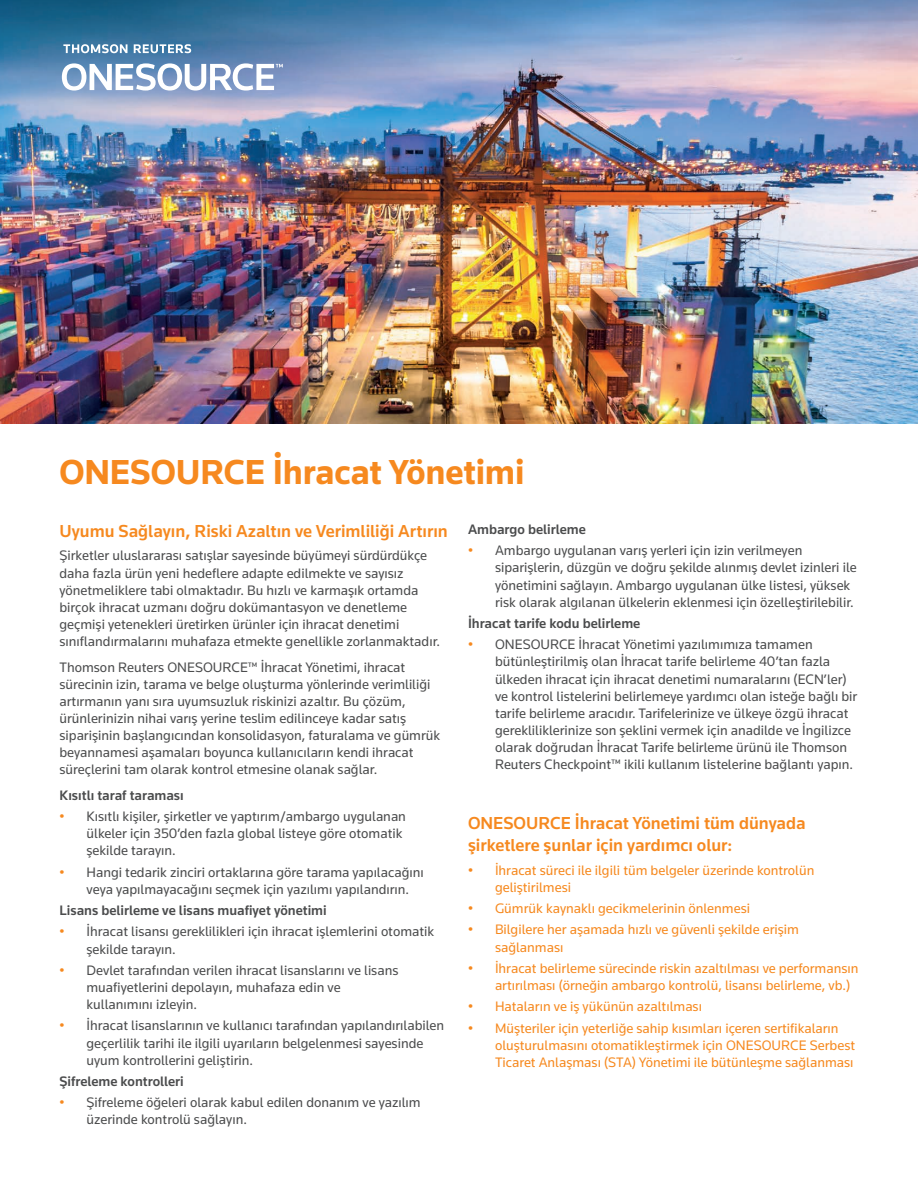
<style>
.page{position:relative;width:918px;height:1188px;background:#fff}
.page>*{position:absolute;margin:0;border:0;box-sizing:border-box;transform-origin:0 0}
.t1{font:700 36px "Knowledge";letter-spacing:-.005em;color:#f6891f}
.t2{font:500 18px/22.5px "Knowledge";color:#f6891f}
.t3{font:14.25px/17.1px "Knowledge";color:#4b4c4d}
.t4{font:14.25px/17.1px "Knowledge";color:#f6891f}
.t5{font:500 14.25px "Knowledge";color:#4b4c4d}
.s1{color:#f6891f}
</style>
<div class="page">
<img style="left:493px;top:0;width:425px;height:423px">
<img style="left:0;top:0;width:493px;height:423px">
<svg style="left:62px;top:44px;width:221px;height:47px"></svg>
<h1 class="t1" style="left:60px;top:450px;width:466px">ONESOURCE İhracat Yönetimi</h1>
<p class="t2" style="left:60px;top:519px;width:390px">Uyumu Sağlayın, Riski Azaltın ve Verimliliği Artırın</p>
<p class="t3" style="left:60px;top:547px;width:382px">Şirketler uluslararası satışlar sayesinde büyümeyi sürdürdükçe daha fazla ürün yeni hedeflere adapte edilmekte ve sayısız yönetmeliklere tabi olmaktadır. Bu hızlı ve karmaşık ortamda birçok ihracat uzmanı doğru dokümantasyon ve denetleme geçmişi yetenekleri üretirken ürünler için ihracat denetimi sınıflandırmalarını muhafaza etmekte genellikle zorlanmaktadır.</p>
<p class="t3" style="left:60px;top:658px;width:382px">Thomson Reuters ONESOURCE™ İhracat Yönetimi, ihracat sürecinin izin, tarama ve belge oluşturma yönlerinde verimliliği artırmanın yanı sıra uyumsuzluk riskinizi azaltır. Bu çözüm, ürünlerinizin nihai varış yerine teslim edilinceye kadar satış siparişinin başlangıcından konsolidasyon, faturalama ve gümrük beyannamesi aşamaları boyunca kullanıcıların kendi ihracat süreçlerini tam olarak kontrol etmesine olanak sağlar.</p>
<p class="t5" style="left:60px;top:786px;width:126px">Kısıtlı taraf taraması</p>
<p class="t3" style="left:87px;top:808px;width:321px;text-indent:-27px"><span class="s1">•</span> Kısıtlı kişiler, şirketler ve yaptırım/ambargo uygulanan ülkeler için 350’den fazla global listeye göre otomatik şekilde tarayın.</p>
<p class="t3" style="left:87px;top:863px;width:339px;text-indent:-27px"><span class="s1">•</span> Hangi tedarik zinciri ortaklarına göre tarama yapılacağını veya yapılmayacağını seçmek için yazılımı yapılandırın.</p>
<p class="t5" style="left:60px;top:902px;width:269px">Lisans belirleme ve lisans muafiyet yönetimi</p>
<p class="t3" style="left:87px;top:923px;width:349px;text-indent:-27px"><span class="s1">•</span> İhracat lisansı gereklilikleri için ihracat işlemlerini otomatik şekilde tarayın.</p>
<p class="t3" style="left:87px;top:961px;width:313px;text-indent:-27px"><span class="s1">•</span> Devlet tarafından verilen ihracat lisanslarını ve lisans muafiyetlerini depolayın, muhafaza edin ve kullanımını izleyin.</p>
<p class="t3" style="left:87px;top:1017px;width:359px;text-indent:-27px"><span class="s1">•</span> İhracat lisanslarının ve kullanıcı tarafından yapılandırılabilen geçerlilik tarihi ile ilgili uyarıların belgelenmesi sayesinde uyum kontrollerini geliştirin.</p>
<p class="t5" style="left:60px;top:1072px;width:126px">Şifreleme kontrolleri</p>
<p class="t3" style="left:87px;top:1094px;width:336px;text-indent:-27px"><span class="s1">•</span> Şifreleme öğeleri olarak kabul edilen donanım ve yazılım üzerinde kontrolü sağlayın.</p>
<p class="t5" style="left:468px;top:520px;width:119px">Ambargo belirleme</p>
<p class="t3" style="left:495px;top:542px;width:363px;text-indent:-27px"><span class="s1">•</span> Ambargo uygulanan varış yerleri için izin verilmeyen siparişlerin, düzgün ve doğru şekilde alınmış devlet izinleri ile yönetimini sağlayın. Ambargo uygulanan ülke listesi, yüksek risk olarak algılanan ülkelerin eklenmesi için özelleştirilebilir.</p>
<p class="t5" style="left:468px;top:614px;width:174px">İhracat tarife kodu belirleme</p>
<p class="t3" style="left:495px;top:636px;width:364px;text-indent:-27px"><span class="s1">•</span> ONESOURCE İhracat Yönetimi yazılımımıza tamamen bütünleştirilmiş olan İhracat tarife belirleme 40’tan fazla ülkeden ihracat için ihracat denetimi numaralarını (ECN’ler) ve kontrol listelerini belirlemeye yardımcı olan isteğe bağlı bir tarife belirleme aracıdır. Tarifelerinize ve ülkeye özgü ihracat gerekliliklerinize son şeklini vermek için anadilde ve İngilizce olarak doğrudan İhracat Tarife belirleme ürünü ile Thomson Reuters Checkpoint™ ikili kullanım listelerine bağlantı yapın.</p>
<p class="t2" style="left:468px;top:811px;width:339px">ONESOURCE İhracat Yönetimi tüm dünyada şirketlere şunlar için yardımcı olur:</p>
<p class="t4" style="left:495px;top:861px;width:321px;text-indent:-27px">• İhracat süreci ile ilgili tüm belgeler üzerinde kontrolün geliştirilmesi</p>
<p class="t4" style="left:468px;top:900px;width:284px">• Gümrük kaynaklı gecikmelerinin önlenmesi</p>
<p class="t4" style="left:495px;top:921px;width:306px;text-indent:-27px">• Bilgilere her aşamada hızlı ve güvenli şekilde erişim sağlanması</p>
<p class="t4" style="left:495px;top:959px;width:365px;text-indent:-27px">• İhracat belirleme sürecinde riskin azaltılması ve performansın artırılması (örneğin ambargo kontrolü, lisansı belirleme, vb.)</p>
<p class="t4" style="left:468px;top:998px;width:235px">• Hataların ve iş yükünün azaltılması</p>
<p class="t4" style="left:495px;top:1019px;width:362px;text-indent:-27px">• Müşteriler için yeterliğe sahip kısımları içeren sertifikaların oluşturulmasını otomatikleştirmek için ONESOURCE Serbest<br>Ticaret Anlaşması (STA) Yönetimi ile bütünleşme sağlanması</p>
</div>
